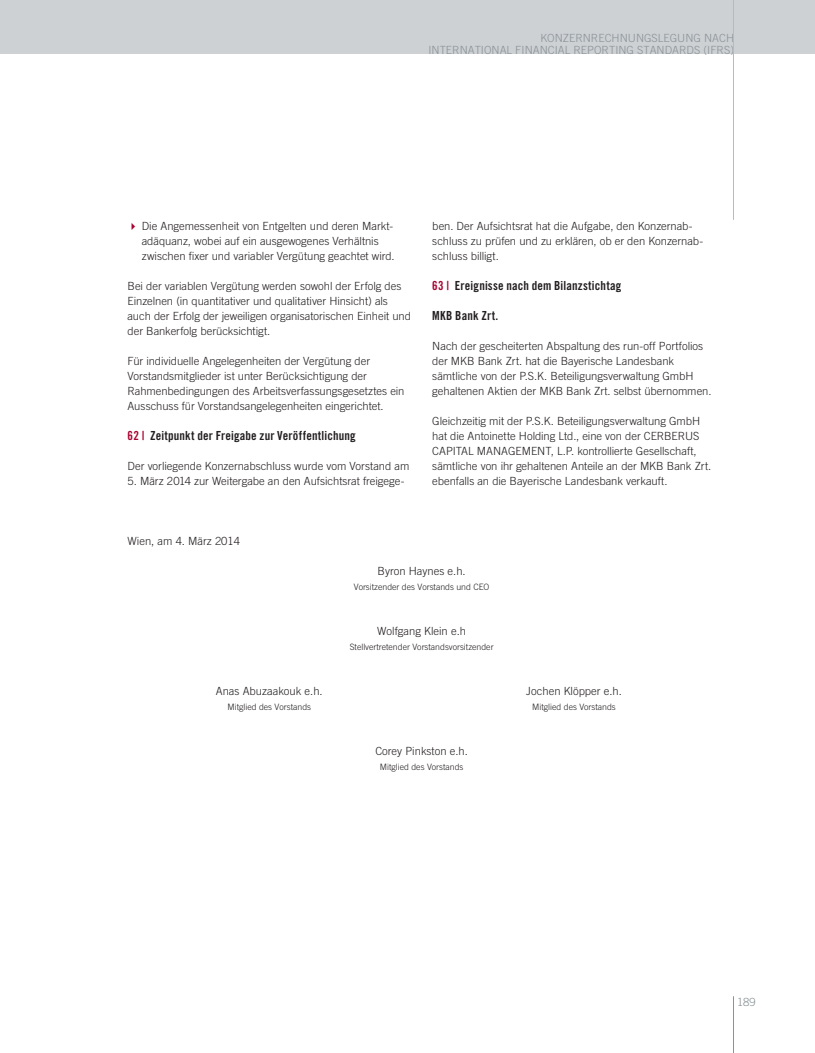
<style>
.page{position:relative;width:815px;height:1053px;background:#fff}
.page>*{position:absolute;margin:0;border:0;box-sizing:border-box;transform-origin:0 0}
.t1{font:12.5px "Trade Gothic LT Bold Cond Twenty";letter-spacing:.01em;color:#231f20}
.t2{font:300 11.25px/15px "Trade Gothic LT";letter-spacing:-.005em;color:#231f20}
.t3{font:300 11.25px/12.5px "Trade Gothic LT";color:#8a9297;text-align:right}
.t4{font:300 8.75px "Trade Gothic LT";color:#231f20}
.s1{color:#a90332}
</style>
<div class="page">
<div style="left:0;top:0;width:815px;height:54px;background:#cdd1d4"></div>
<hr style="left:733px;top:996px;width:1px;height:56px;background:#8a9297">
<hr style="left:733px;top:0;width:1px;height:220px;background:#b5bbc0">
<p class="t3" style="left:428px;top:31px;width:307px">KONZERNRECHNUNGSLEGUNG NACH<br>INTERNATIONAL FINANCIAL REPORTING STANDARDS (IFRS)</p>
<p class="t2" style="left:142px;top:218px;width:254px">Die Angemessenheit von Entgelten und deren Markt&shy;adäquanz, wobei auf ein ausgewogenes Verhältnis zwischen fixer und variabler Vergütung geachtet wird.</p>
<p class="t2" style="left:128px;top:278px;width:285px">Bei der variablen Vergütung werden sowohl der Erfolg des Einzelnen (in quantitativer und qualitativer Hinsicht) als auch der Erfolg der jeweiligen organisatorischen Einheit und der Bankerfolg berücksichtigt.</p>
<p class="t2" style="left:128px;top:353px;width:278px">Für individuelle Angelegenheiten der Vergütung der Vorstandsmitglieder ist unter Berücksichtigung der Rahmenbedingungen des Arbeitsverfassungsgesetztes ein Ausschuss für Vorstandsangelegenheiten eingerichtet.</p>
<p class="t1" style="left:128px;top:428px;width:230px"><span class="s1">62 |</span> Zeitpunkt der Freigabe zur Veröffentlichung</p>
<p class="t2" style="left:128px;top:458px;width:283px">Der vorliegende Konzernabschluss wurde vom Vorstand am</p>
<p class="t2" style="left:128px;top:473px;width:278px">5. März 2014 zur Weitergabe an den Aufsichtsrat freigege-</p>
<p class="t2" style="left:128px;top:533px;width:114px">Wien, am 4. März 2014</p>
<p class="t2" style="left:432px;top:218px;width:272px">ben. Der Aufsichtsrat hat die Aufgabe, den Konzernab&shy;schluss zu prüfen und zu erklären, ob er den Konzernab&shy;schluss billigt.</p>
<p class="t1" style="left:432px;top:278px;width:191px"><span class="s1">63 |</span> Ereignisse nach dem Bilanzstichtag</p>
<p class="t1" style="left:432px;top:308px;width:68px">MKB Bank Zrt.</p>
<p class="t2" style="left:432px;top:338px;width:281px">Nach der gescheiterten Abspaltung des run-off Portfolios der MKB Bank Zrt. hat die Bayerische Landesbank sämtliche von der P.S.K. Beteiligungsverwaltung GmbH gehaltenen Aktien der MKB Bank Zrt. selbst übernommen.</p>
<p class="t2" style="left:432px;top:413px;width:280px">Gleichzeitig mit der P.S.K. Beteiligungsverwaltung GmbH hat die Antoinette Holding Ltd., eine von der CERBERUS CAPITAL MANAGEMENT, L.P. kontrollierte Gesellschaft, sämtliche von ihr gehaltenen Anteile an der MKB Bank Zrt. ebenfalls an die Bayerische Landesbank verkauft.</p>
<p class="t2" style="left:378px;top:563px;width:90px">Byron Haynes e.h.</p>
<p class="t4" style="left:354px;top:581px;width:137px">Vorsitzender des Vorstands und CEO</p>
<p class="t2" style="left:377px;top:623px;width:90px">Wolfgang Klein e.h</p>
<p class="t4" style="left:350px;top:641px;width:145px">Stellvertretender Vorstandsvorsitzender</p>
<p class="t2" style="left:216px;top:683px;width:108px">Anas Abuzaakouk e.h.</p>
<p class="t2" style="left:526px;top:683px;width:97px">Jochen Klöpper e.h.</p>
<p class="t4" style="left:227px;top:701px;width:85px">Mitglied des Vorstands</p>
<p class="t4" style="left:532px;top:701px;width:85px">Mitglied des Vorstands</p>
<p class="t2" style="left:375px;top:743px;width:94px">Corey Pinkston e.h.</p>
<p class="t4" style="left:380px;top:761px;width:85px">Mitglied des Vorstands</p>
<p class="t3" style="left:737px;top:995px;width:20px">189</p>
</div>
